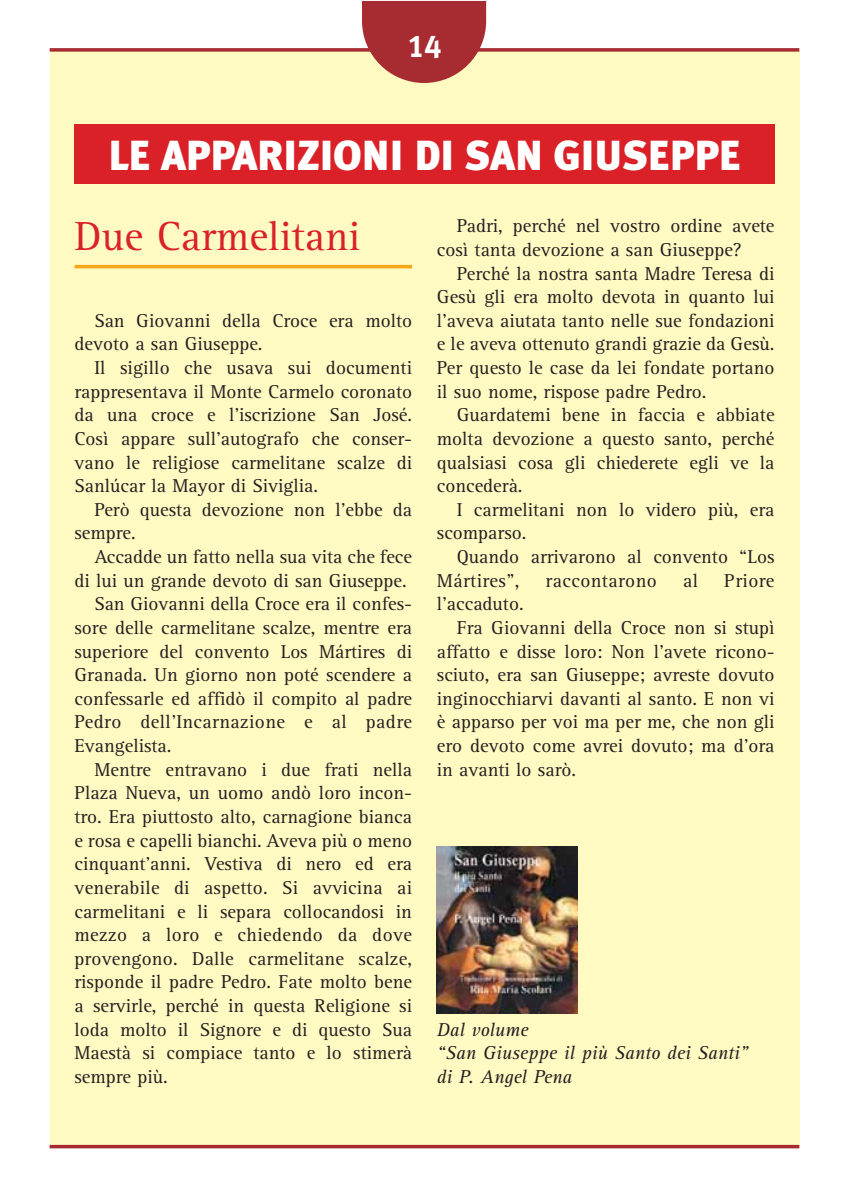
<style>
.page{position:relative;width:849px;height:1196px;background:#fff}
.page>*{position:absolute;margin:0;border:0;box-sizing:border-box;transform-origin:0 0}
.t1{font:900 42px "Meta Plus";letter-spacing:-.01em;color:#fff}
.t2{font:42px "Rotis Serif";color:#da2128}
.t3{font:31.5px "Meta Plus Bold Caps";color:#fff}
.t4{font:19.25px/23.6px "Rotis Serif";color:#231f20}
.t5{font:19.25px "Rotis Serif";letter-spacing:.02em;color:#231f20}
.t6{font:italic 19.25px/23.6px "Rotis Serif";color:#231f20}
</style>
<div class="page">
<div style="left:50px;top:50px;width:749px;height:1096px;background:#fffac2"></div>
<svg style="left:50px;top:48px;width:749px;height:4px"></svg>
<svg style="left:50px;top:1144px;width:749px;height:4px;fill:#a72c31"></svg>
<svg style="left:362px;top:1px;width:124px;height:82px"></svg>
<div style="left:74px;top:124px;width:700px;height:60px;background:#da2128"></div>
<hr style="left:74px;top:265px;width:338px;height:3px;background:#faa61a">
<img style="left:437px;top:846px;width:140px;height:167px">
<h2 class="t3" style="left:407px;top:28px;width:35px">14</h2>
<h1 class="t1" style="left:108px;top:130px;width:634px">LE APPARIZIONI DI SAN GIUSEPPE</h1>
<h1 class="t2" style="left:74px;top:221px;width:287px">Due Carmelitani</h1>
<p class="t4" style="left:437px;top:216px;width:339px;text-indent:20px">Padri, perché nel vostro ordine avete così tanta devozione a san Giuseppe?</p>
<p class="t4" style="left:437px;top:263px;width:339px;text-align:justify;text-indent:20px">Perché la nostra santa Madre Teresa di Gesù gli era molto devota in quanto lui l’aveva aiutata tanto nelle sue fondazioni e le aveva ottenuto grandi grazie da Gesù.<br>Per questo le case da lei fondate portano il suo nome, rispose padre Pedro.</p>
<p class="t4" style="left:437px;top:405px;width:339px;text-align:justify;text-indent:20px">Guardatemi bene in faccia e abbiate molta devozione a questo santo, perché qualsiasi cosa gli chiederete egli ve la concederà.</p>
<p class="t4" style="left:437px;top:499px;width:339px;text-indent:20px">I carmelitani non lo videro più, era scomparso.</p>
<p class="t4" style="left:437px;top:546px;width:339px;text-indent:20px">Quando arrivarono al convento “Los<br>Mártires”,</p>
<p class="t4" style="left:74px;top:310px;width:339px;text-indent:20px">San Giovanni della Croce era molto devoto a san Giuseppe.</p>
<p class="t4" style="left:74px;top:357px;width:339px;text-align:justify;text-indent:20px">Il sigillo che usava sui documenti rappresentava il Monte Carmelo coronato da una croce e l’iscrizione San José.<br>Così appare sull’autografo che conser&shy;vano le religiose carmelitane scalze di Sanlúcar la Mayor di Siviglia.</p>
<p class="t4" style="left:74px;top:499px;width:339px;text-indent:20px">Però questa devozione non l’ebbe da sempre.</p>
<p class="t4" style="left:94px;top:546px;width:319px">Accadde un fatto nella sua vita che fece</p>
<p class="t4" style="left:74px;top:570px;width:333px">di lui un grande devoto di san Giuseppe.</p>
<p class="t4" style="left:94px;top:594px;width:319px">San Giovanni della Croce era il confes-</p>
<p class="t4" style="left:74px;top:617px;width:339px">sore delle carmelitane scalze, mentre era</p>
<p class="t4" style="left:74px;top:641px;width:339px">superiore del convento Los Mártires di</p>
<p class="t4" style="left:74px;top:664px;width:339px">Granada. Un giorno non poté scendere a</p>
<p class="t4" style="left:74px;top:688px;width:339px">confessarle ed affidò il compito al padre</p>
<p class="t5" style="left:74px;top:715px;width:339px">Pedro dell’Incarnazione e al padre</p>
<p class="t4" style="left:74px;top:735px;width:99px">Evangelista.</p>
<p class="t4" style="left:94px;top:759px;width:319px">Mentre entravano i due frati nella</p>
<p class="t4" style="left:74px;top:783px;width:339px">Plaza Nueva, un uomo andò loro incon-</p>
<p class="t4" style="left:74px;top:806px;width:339px">tro. Era piuttosto alto, carnagione bianca</p>
<p class="t4" style="left:74px;top:830px;width:339px">e rosa e capelli bianchi. Aveva più o meno</p>
<p class="t4" style="left:74px;top:853px;width:339px">cinquant’anni. Vestiva di nero ed era</p>
<p class="t4" style="left:74px;top:877px;width:339px">venerabile di aspetto. Si avvicina ai</p>
<p class="t4" style="left:74px;top:901px;width:339px">carmelitani e li separa collocandosi in</p>
<p class="t5" style="left:74px;top:927px;width:339px">mezzo a loro e chiedendo da dove</p>
<p class="t4" style="left:74px;top:948px;width:339px">provengono. Dalle carmelitane scalze,</p>
<p class="t4" style="left:74px;top:972px;width:339px">risponde il padre Pedro. Fate molto bene</p>
<p class="t4" style="left:74px;top:995px;width:339px">a servirle, perché in questa Religione si</p>
<p class="t4" style="left:74px;top:1019px;width:339px">loda molto il Signore e di questo Sua</p>
<p class="t4" style="left:74px;top:1042px;width:339px">Maestà si compiace tanto e lo stimerà</p>
<p class="t4" style="left:74px;top:1066px;width:95px">sempre più.</p>
<p class="t5" style="left:545px;top:573px;width:113px">raccontarono</p>
<p class="t4" style="left:682px;top:570px;width:17px">al</p>
<p class="t4" style="left:724px;top:570px;width:52px">Priore</p>
<p class="t4" style="left:437px;top:594px;width:88px">l’accaduto.</p>
<p class="t4" style="left:456px;top:617px;width:319px">Fra Giovanni della Croce non si stupì</p>
<p class="t4" style="left:437px;top:641px;width:339px">affatto e disse loro: Non l’avete ricono-</p>
<p class="t4" style="left:437px;top:664px;width:339px">sciuto, era san Giuseppe; avreste dovuto</p>
<p class="t4" style="left:437px;top:688px;width:339px">inginocchiarvi davanti al santo. E non vi</p>
<p class="t4" style="left:437px;top:712px;width:339px">è apparso per voi ma per me, che non gli</p>
<p class="t4" style="left:437px;top:735px;width:339px">ero devoto come avrei dovuto; ma d’ora</p>
<p class="t4" style="left:437px;top:759px;width:141px">in avanti lo sarò.</p>
<p class="t6" style="left:437px;top:1019px;width:313px">Dal volume<br>“San Giuseppe il più Santo dei Santi” di P. Angel Pena</p>
</div>
